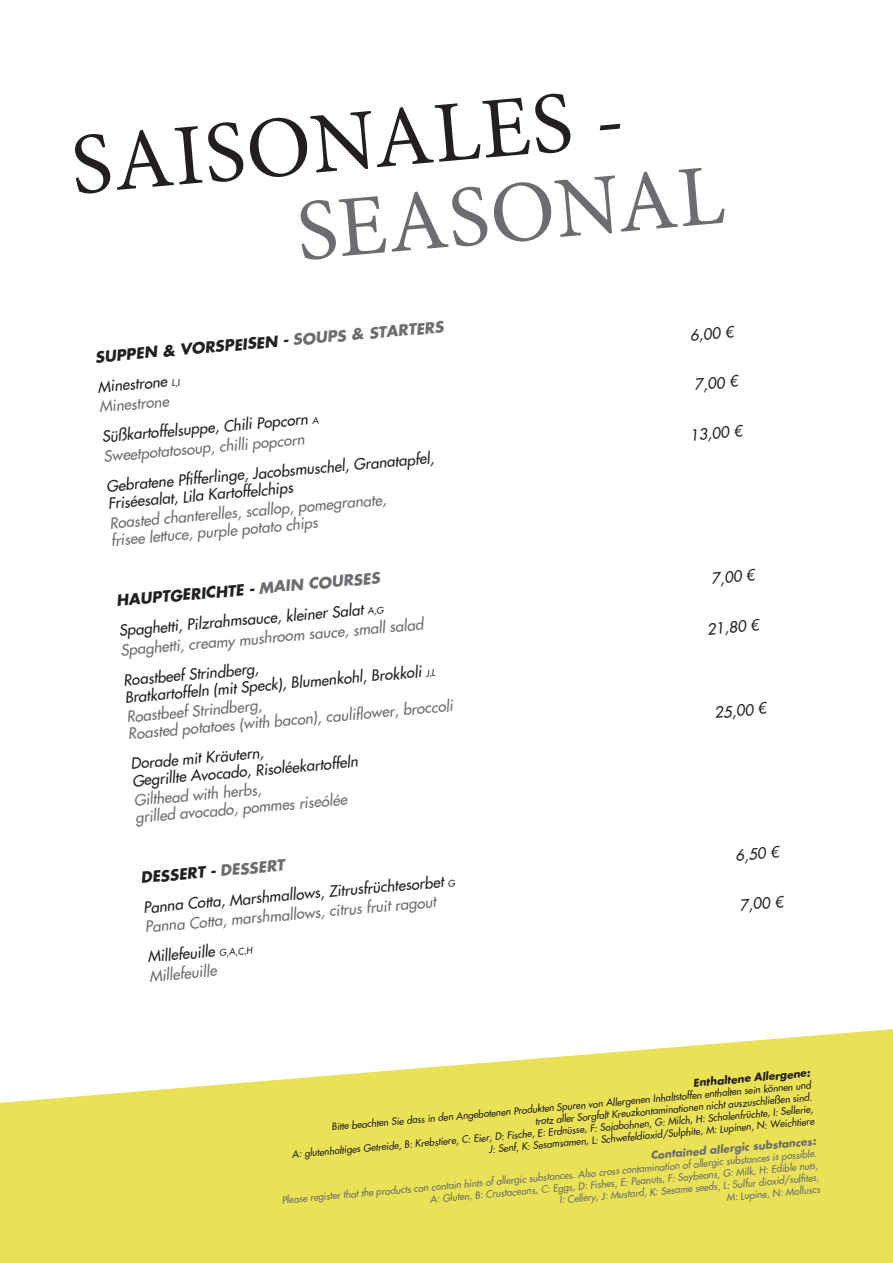
<style>
.page{position:relative;width:893px;height:1263px;background:#fff}
.page>*{position:absolute;margin:0;border:0;box-sizing:border-box;transform-origin:0 0}
.t1{font:87px/85.5px "Minion Pro";color:#231f20}
.t2{font:italic 15px "Futura EL";color:#231f20}
.t3{font:italic 15px/17.2px "Futura EL";color:#6c6d70}
.t4{font:italic 700 15px "Futura EL";color:#231f20}
.t5{font:italic 700 10.5px "Futura EL";color:#6c6d70}
.t6{font:italic 700 10.5px "Futura EL";color:#231f20}
.t7{font:italic 9.75px/12px "Futura EL";color:#231f20;text-align:right}
.t8{font:italic 9.75px/12px "Futura EL";color:#6c6d70;text-align:right}
.s1{color:#6c6d70}
.s2{font-size:9px}
</style>
<div class="page">
<svg style="left:0;top:1029px;width:893px;height:234px;fill:#e9e156"></svg>
<p class="t1" style="left:286px;top:105px;width:431px;text-indent:-219px;rotate:-5deg">SAISONALES -<br><span class="s1">SEASONAL</span></p>
<p class="t4" style="left:94px;top:347px;width:351px;rotate:-5deg">SUPPEN &amp; VORSPEISEN - <span class="s1">SOUPS &amp; STARTERS</span></p>
<p class="t2" style="left:97px;top:378px;width:84px;rotate:-5deg">Minestrone <span class="s2">L,I</span></p>
<p class="t3" style="left:99px;top:398px;width:71px;rotate:-5deg">Minestrone</p>
<p class="t2" style="left:101px;top:427px;width:219px;rotate:-5deg">Süßkartoffelsuppe, Chili Popcorn <span class="s2">A</span></p>
<p class="t3" style="left:103px;top:448px;width:203px;rotate:-5deg">Sweetpotatosoup, chilli popcorn</p>
<p class="t2" style="left:106px;top:477px;width:330px;rotate:-5deg">Gebratene Pfi fferlinge, Jacobsmuschel, Granatapfel,</p>
<p class="t2" style="left:107px;top:494px;width:187px;rotate:-5deg">Friséesalat, Lila Kartoffelchips</p>
<p class="t3" style="left:109px;top:515px;width:279px;rotate:-5deg">Roasted chanterelles, scallop, pomegranate, frisee lettuce, purple potato chips</p>
<p class="t4" style="left:116px;top:591px;width:266px;rotate:-5deg">HAUPTGERICHTE - <span class="s1">MAIN COURSES</span></p>
<p class="t2" style="left:118px;top:621px;width:267px;rotate:-5deg">Spaghetti, Pilzrahmsauce, kleiner Salat <span class="s2">A,G</span></p>
<p class="t3" style="left:120px;top:642px;width:305px;rotate:-5deg">Spaghetti, creamy mushroom sauce, small salad</p>
<p class="t2" style="left:123px;top:671px;width:137px;rotate:-5deg">Roastbeef Strindberg,</p>
<p class="t2" style="left:124px;top:688px;width:313px;rotate:-5deg">Bratkartoffeln (mit Speck), Blumenkohl, Brokkoli <span class="s2">J,L</span></p>
<p class="t3" style="left:126px;top:708px;width:327px;rotate:-5deg">Roastbeef Strindberg,<br>Roasted potatoes (with bacon), caulifl ower, broccoli</p>
<p class="t2" style="left:130px;top:754px;width:135px;rotate:-5deg">Dorade mit Kräutern,</p>
<p class="t2" style="left:131px;top:772px;width:228px;rotate:-5deg">Gegrillte Avocado, Risoléekartoffeln</p>
<p class="t3" style="left:133px;top:792px;width:214px;rotate:-5deg">Gilthead with herbs,<br>grilled avocado, pommes riseólée</p>
<p class="t4" style="left:140px;top:868px;width:146px;rotate:-5deg">DESSERT - <span class="s1">DESSERT</span></p>
<p class="t2" style="left:142px;top:898px;width:314px;rotate:-5deg">Panna Cotta, Marshmallows, Zitrusfrüchtesorbet <span class="s2">G</span></p>
<p class="t3" style="left:144px;top:918px;width:294px;rotate:-5deg">Panna Cotta, marshmallows, citrus fruit ragout</p>
<p class="t2" style="left:147px;top:947px;width:106px;rotate:-5deg">Millefeuille <span class="s2">G,A,C,H</span></p>
<p class="t3" style="left:149px;top:968px;width:69px;rotate:-5deg">Millefeuille</p>
<p class="t2" style="left:689px;top:326px;width:45px;rotate:-5deg">6,00 €</p>
<p class="t2" style="left:693px;top:375px;width:45px;rotate:-5deg">7,00 €</p>
<p class="t2" style="left:689px;top:426px;width:54px;rotate:-5deg">13,00 €</p>
<p class="t2" style="left:710px;top:569px;width:45px;rotate:-5deg">7,00 €</p>
<p class="t2" style="left:706px;top:620px;width:54px;rotate:-5deg">21,80 €</p>
<p class="t2" style="left:713px;top:703px;width:54px;rotate:-5deg">25,00 €</p>
<p class="t2" style="left:735px;top:846px;width:45px;rotate:-5deg">6,50 €</p>
<p class="t2" style="left:739px;top:896px;width:45px;rotate:-5deg">7,00 €</p>
<p class="t6" style="left:693px;top:1076px;width:119px;rotate:-5deg">Enthaltene Allergene:</p>
<p class="t7" style="left:331px;top:1121px;width:483px;rotate:-5deg">Bitte beachten Sie dass in den Angebotenen Produkten Spuren von Allergenen Inhaltstoffen enthalten sein können und trotz aller Sorgfalt Kreuzkontaminationen nicht auszuschließen sind.</p>
<p class="t7" style="left:291px;top:1148px;width:525px;rotate:-5deg">A: glutenhaltiges Getreide, B: Krebstiere, C: Eier, D: Fische, E: Erdnüsse, F: Sojabohnen, G: Milch, H: Schalenfrüchte, I: Sellerie,<br>J: Senf, K: Sesamsamen, L: Schwefeldioxid/Sulphite, M: Lupinen, N: Weichtiere</p>
<p class="t5" style="left:650px;top:1148px;width:167px;rotate:-5deg">Contained allergic substances:</p>
<p class="t8" style="left:281px;top:1194px;width:539px;rotate:-5deg">Please register that the products can contain hints of allergic substances. Also cross contamination of allergic substances is possible.</p>
<p class="t8" style="left:429px;top:1193px;width:391px;rotate:-5deg">A: Gluten, B: Crustaceans, C: Eggs, D: Fishes, E: Peanuts, F: Soybeans, G: Milk, H: Edible nuts,<br>I: Cellery, J: Mustard, K: Sesame seeds, L: Sulfur dioxid/sulfi tes,<br>M: Lupine, N: Molluscs</p>
</div>
